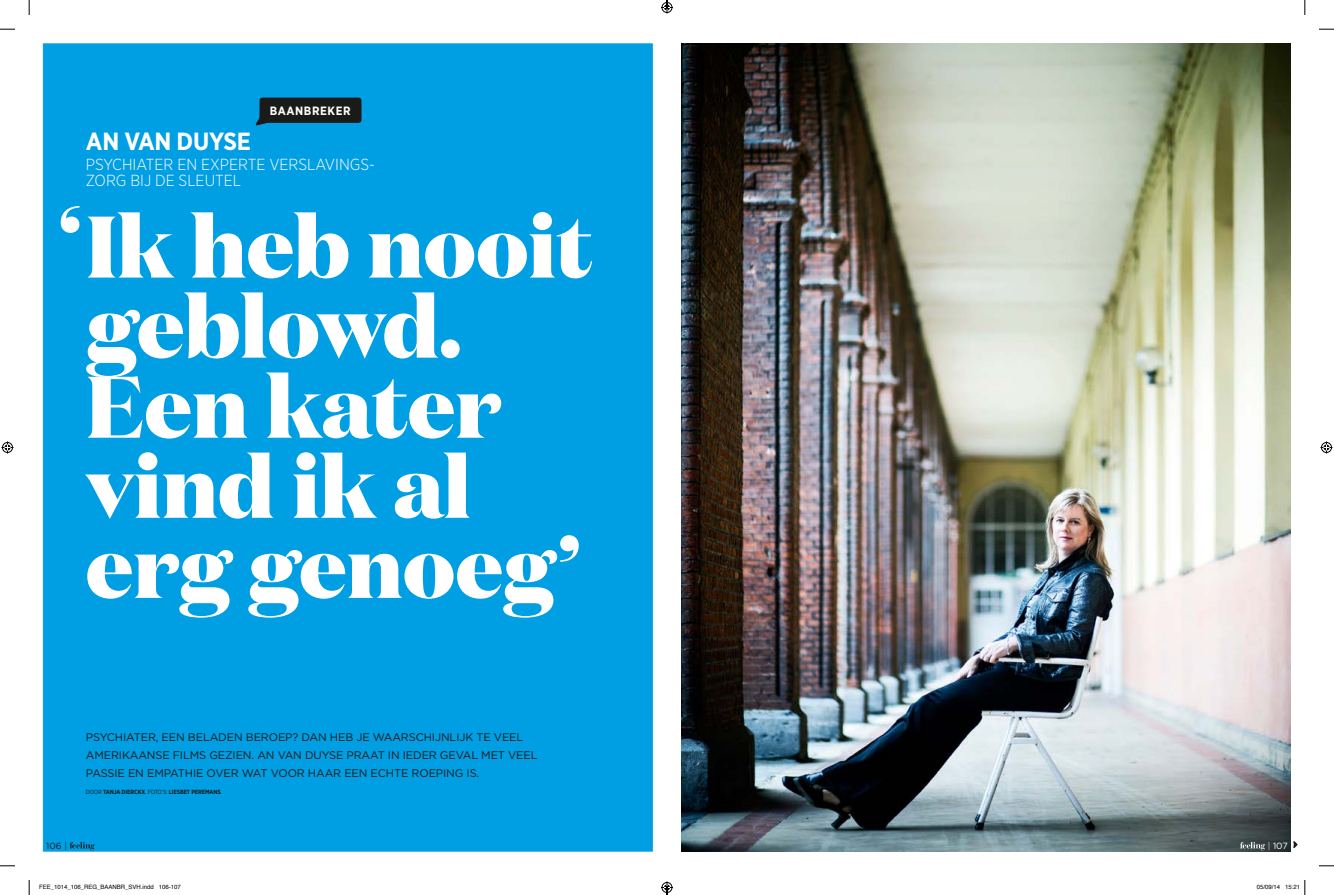
<style>
.page{position:relative;width:1334px;height:895px;background:#fff}
.page>*{position:absolute;margin:0;border:0;box-sizing:border-box;transform-origin:0 0}
.t1{font:800 88px "Domaine Display";color:#fff}
.t2{font:800 87px/80px "Domaine Display";color:#fff}
.t3{font:700 24.8px "Gotham Narrow";letter-spacing:-.01em;color:#fff}
.t4{font:300 16px/16px "Gotham Narrow";color:#fff}
.t5{font:700 12px "Gotham Narrow";letter-spacing:.05em;color:#fff}
.t6{font:11px/18px "Gotham";letter-spacing:-.01em;color:#1a1a18}
.t7{font:9px "Gotham";color:#1a1a18}
.t8{font:9px "Gotham";color:#fff}
.t9{font:6px "Helvetica";color:#000}
.t10{font:700 6px "Gotham Narrow";letter-spacing:-.02em;color:#1a1a18}
.s1{font-weight:400}
.s2{font-weight:300}
</style>
<div class="page">
<img style="left:681px;top:44px;width:610px;height:807px">
<div style="left:43px;top:43px;width:610px;height:808px;background:#009ee3;border:1px solid #009ee3"></div>
<svg style="left:1293px;top:841px;width:4px;height:7px"></svg>
<svg style="left:255px;top:98px;width:106px;height:28px;background:#162c34"></svg>
<svg style="left:1240px;top:841px;width:25px;height:9px"></svg>
<svg style="left:70px;top:842px;width:25px;height:8px"></svg>
<svg style="left:0;top:29px;width:15px;height:1px"></svg>
<svg style="left:1319px;top:29px;width:15px;height:1px"></svg>
<svg style="left:0;top:865px;width:15px;height:1px"></svg>
<svg style="left:1319px;top:865px;width:15px;height:1px"></svg>
<svg style="left:29px;top:0;width:1px;height:15px"></svg>
<svg style="left:29px;top:880px;width:1px;height:15px"></svg>
<svg style="left:1304px;top:0;width:2px;height:15px"></svg>
<svg style="left:2px;top:441px;width:12px;height:12px"></svg>
<svg style="left:1320px;top:441px;width:12px;height:12px"></svg>
<svg style="left:1304px;top:880px;width:2px;height:15px"></svg>
<svg style="left:661px;top:0;width:12px;height:14px"></svg>
<svg style="left:661px;top:881px;width:12px;height:14px"></svg>
<h3 class="t3" style="left:86px;top:126px;width:167px">AN VAN DUYSE</h3>
<p class="t5" style="left:270px;top:103px;width:82px">BAANBREKER</p>
<h3 class="t4" style="left:86px;top:156px;width:291px">PSYCHIATER EN EXPERTE VERSLAVINGS-<br>ZORG BIJ DE SLEUTEL</h3>
<h1 class="t1" style="left:59px;top:180px;width:24px">‘</h1>
<h2 class="t2" style="left:86px;top:205px;width:508px">Ik heb nooit geblowd.<br>Een kater vind ik al erg genoeg’</h2>
<p class="t6" style="left:86px;top:728px;width:453px">PSYCHIATER, EEN BELADEN BEROEP? DAN HEB JE WAARSCHIJNLIJK TE VEEL<br>AMERIKAANSE FILMS GEZIEN. AN VAN DUYSE PRAAT IN IEDER GEVAL MET VEEL<br>PASSIE EN EMPATHIE OVER WAT VOOR HAAR EEN ECHTE ROEPING IS.</p>
<p class="t10" style="left:86px;top:788px;width:137px"><span class="s1">DOOR</span> TANJA DIERCKX<span class="s1">. FOTO’S:</span> LIESBET PEREMANS<span class="s1">.</span></p>
<p class="t7" style="left:46px;top:840px;width:22px">106 <span class="s2">|</span></p>
<p class="t8" style="left:1268px;top:840px;width:22px"><span class="s2">|</span> 107</p>
<p class="t9" style="left:39px;top:882px;width:143px">FEE_1014_106_REG_BAANBR_SVH.indd 106-107</p>
<p class="t9" style="left:1257px;top:882px;width:45px">05/09/14 15:21</p>
</div>
